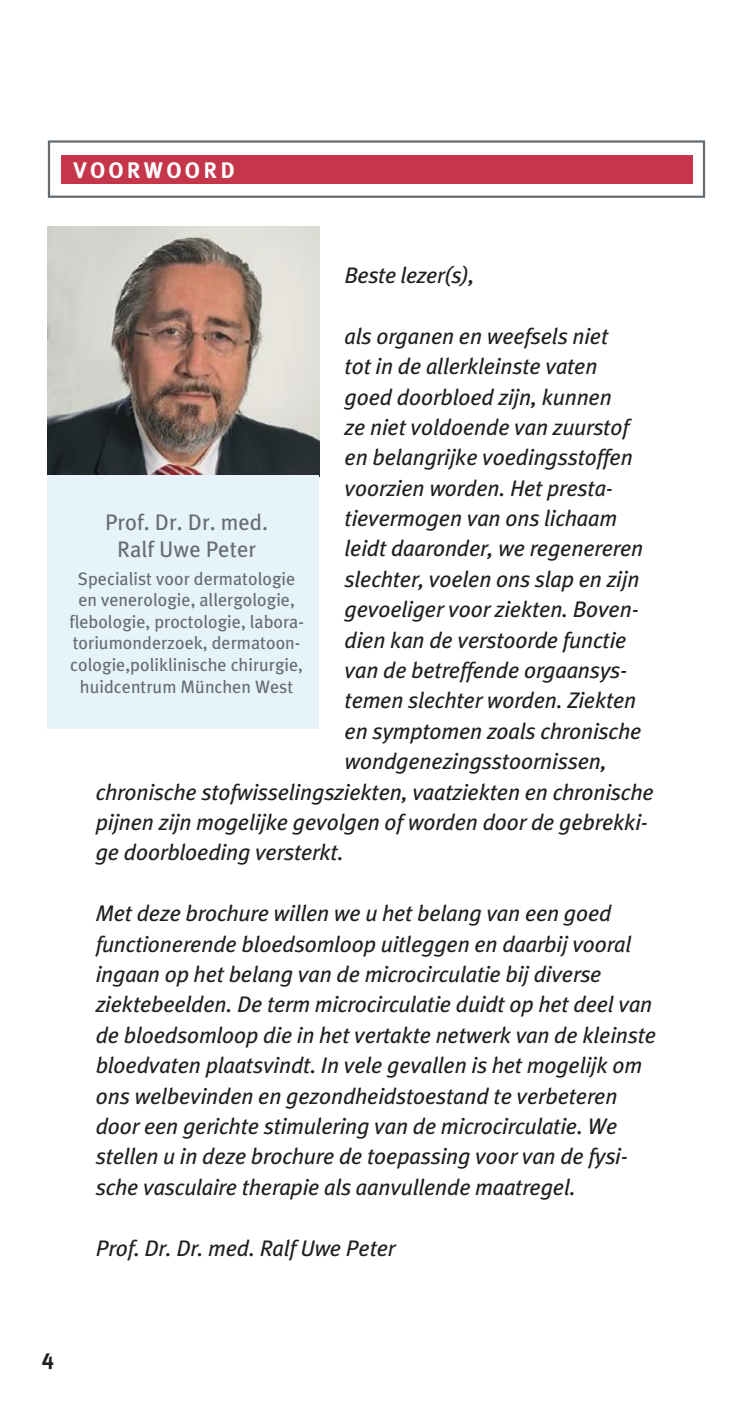
<style>
.page{position:relative;width:753px;height:1404px;background:#fff}
.page>*{position:absolute;margin:0;border:0;box-sizing:border-box;transform-origin:0 0}
.t1{font:italic 22.5px/30.4px "Meta Plus";letter-spacing:-.01em;color:#241f1f}
.t2{font:22.5px/27px "Meta Plus";color:#656d73;text-align:center}
.t3{font:22.5px "Meta Plus Bold Caps";letter-spacing:.15em;color:#fff}
.t4{font:700 22.5px "Meta Plus";color:#241f1f}
.t5{font:18px/21.6px "Meta Plus";color:#656d73;text-align:center}
</style>
<div class="page">
<div style="left:48px;top:140px;width:657px;height:58px;border:2px solid #656d73"></div>
<div style="left:61px;top:155px;width:631px;height:28px;background:#c5364a"></div>
<img style="left:48px;top:226px;width:271px;height:249px">
<div style="left:48px;top:475px;width:271px;height:254px;background:#e6f3fb"></div>
<p class="t3" style="left:73px;top:157px;width:163px">VOORWOORD</p>
<p class="t1" style="left:344px;top:260px;width:131px">Beste lezer(s),</p>
<p class="t1" style="left:344px;top:320px;width:265px">als organen en weefsels niet</p>
<p class="t1" style="left:344px;top:351px;width:254px">tot in de allerkleinste vaten</p>
<p class="t1" style="left:344px;top:381px;width:269px">goed doorbloed zijn, kunnen</p>
<p class="t1" style="left:344px;top:411px;width:286px">ze niet voldoende van zuurstof</p>
<p class="t1" style="left:344px;top:442px;width:290px">en belangrijke voedingsstoffen</p>
<p class="t1" style="left:344px;top:472px;width:270px">voorzien worden. Het presta-</p>
<p class="t1" style="left:344px;top:503px;width:274px">tievermogen van ons lichaam</p>
<p class="t1" style="left:344px;top:533px;width:300px">leidt daaronder, we regenereren</p>
<p class="t1" style="left:344px;top:563px;width:296px">slechter, voelen ons slap en zijn</p>
<p class="t1" style="left:344px;top:594px;width:295px">gevoeliger voor ziekten. Boven-</p>
<p class="t1" style="left:344px;top:624px;width:283px">dien kan de verstoorde functie</p>
<p class="t1" style="left:344px;top:654px;width:284px">van de betreffende orgaansys-</p>
<p class="t1" style="left:344px;top:685px;width:293px">temen slechter worden. Ziekten</p>
<p class="t1" style="left:344px;top:715px;width:298px">en symptomen zoals chronische</p>
<p class="t1" style="left:344px;top:746px;width:264px">wondgenezingsstoornissen,</p>
<p class="t1" style="left:96px;top:776px;width:559px">chronische stofwisselingsziekten, vaatziekten en chronische</p>
<p class="t1" style="left:96px;top:806px;width:553px">pijnen zijn mogelijke gevolgen of worden door de gebrekki-</p>
<p class="t1" style="left:96px;top:837px;width:249px">ge doorbloeding versterkt.</p>
<p class="t1" style="left:96px;top:897px;width:562px">Met deze brochure willen we u het belang van een goed functionerende bloedsomloop uitleggen en daarbij vooral ingaan op het belang van de microcirculatie bij diverse ziektebeelden. De term microcirculatie duidt op het deel van de bloedsomloop die in het vertakte netwerk van de kleinste bloedvaten plaatsvindt. In vele gevallen is het mogelijk om ons welbevinden en gezondheidstoestand te verbeteren door een gerichte stimulering van de microcirculatie. We stellen u in deze brochure de toepassing voor van de fysi&shy;sche vasculaire therapie als aanvullende maatregel.</p>
<p class="t1" style="left:96px;top:1232px;width:301px">Prof. Dr. Dr. med. Ralf Uwe Peter</p>
<p class="t2" style="left:105px;top:508px;width:164px">Prof. Dr. Dr. med.<br>Ralf Uwe Peter</p>
<p class="t5" style="left:69px;top:567px;width:236px">Specialist voor dermatologie en venerologie, allergologie, flebologie, proctologie, labora&shy;toriumonderzoek, dermatoon&shy;cologie,poliklinische chirurgie, huidcentrum München West</p>
<p class="t4" style="left:42px;top:1343px;width:14px">4</p>
</div>
